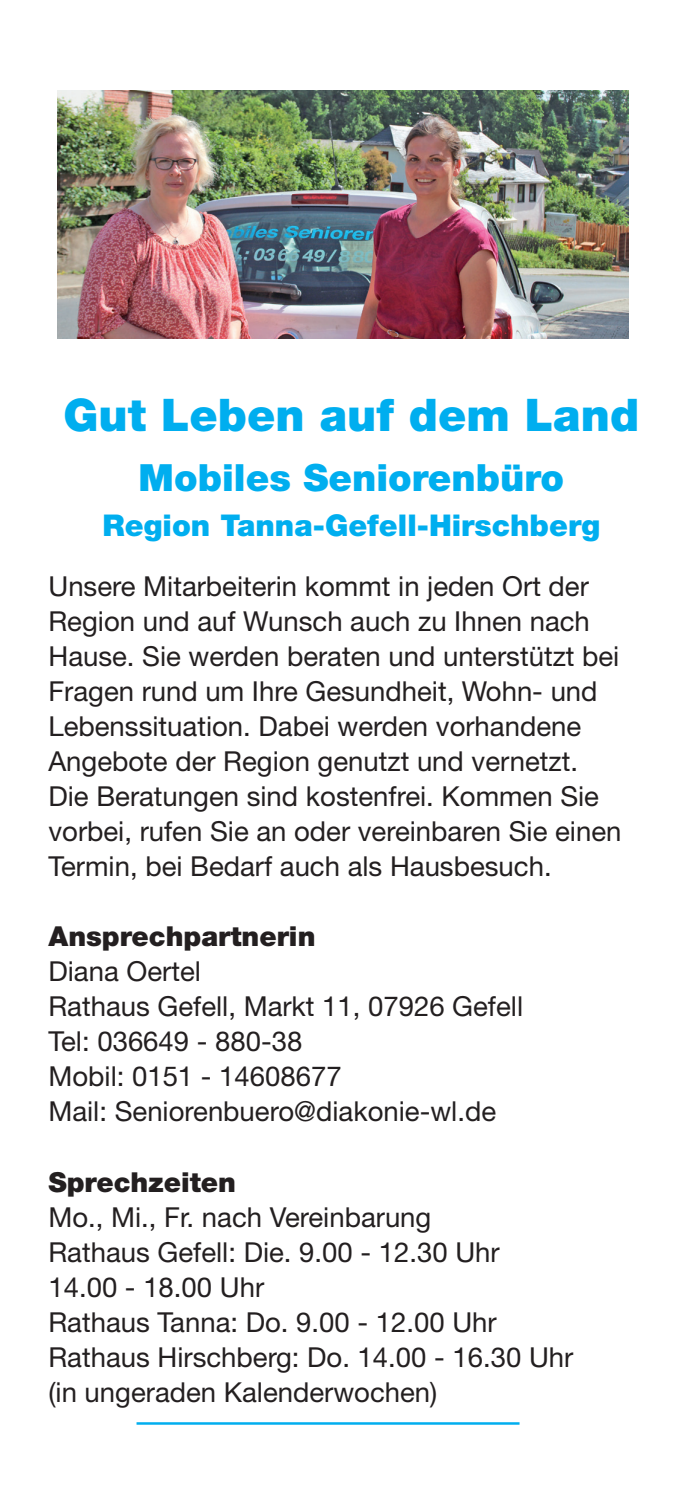
<style>
.page{position:relative;width:688px;height:1489px;background:#fff}
.page>*{position:absolute;margin:0;border:0;box-sizing:border-box;transform-origin:0 0}
.t1{font:900 45px "Helvetica Neue LT Std";color:#00aeef}
.t2{font:900 37.5px "Helvetica Neue LT Std";color:#00aeef}
.t3{font:900 30px "Helvetica Neue LT Std";color:#00aeef}
.t4{font:27.5px/35px "Helvetica Neue LT Std";color:#231f20}
.t5{font:900 27.5px "Helvetica Neue LT Std";color:#231f20}
</style>
<div class="page">
<img style="left:58px;top:91px;width:570px;height:248px">
<hr style="left:136px;top:1421px;width:383px;height:3px;background:#00aeef">
<h1 class="t1" style="left:64px;top:388px;width:577px">Gut Leben auf dem Land</h1>
<h2 class="t2" style="left:139px;top:455px;width:427px">Mobiles Seniorenbüro</h2>
<p class="t3" style="left:102px;top:507px;width:499px">Region Tanna-Gefell-Hirschberg</p>
<p class="t4" style="left:48px;top:568px;width:574px">Unsere Mitarbeiterin kommt in jeden Ort der Region und auf Wunsch auch zu Ihnen nach Hause. Sie werden beraten und unterstützt bei Fragen rund um Ihre Gesundheit, Wohn- und Lebenssituation. Dabei werden vorhandene Angebote der Region genutzt und vernetzt.<br>Die Beratungen sind kostenfrei. Kommen Sie vorbei, rufen Sie an oder vereinbaren Sie einen Termin, bei Bedarf auch als Hausbesuch.</p>
<p class="t5" style="left:48px;top:920px;width:268px">Ansprechpartnerin</p>
<p class="t4" style="left:48px;top:953px;width:476px">Diana Oertel<br>Rathaus Gefell, Markt 11, 07926 Gefell<br>Tel: 036649 - 880-38<br>Mobil: 0151 - 14608677<br>Mail: Seniorenbuero@diakonie-wl.de</p>
<p class="t5" style="left:48px;top:1165px;width:189px">Sprechzeiten</p>
<p class="t4" style="left:48px;top:1198px;width:526px">Mo., Mi., Fr. nach Vereinbarung<br>Rathaus Gefell: Die. 9.00 - 12.30 Uhr<br>14.00 - 18.00 Uhr<br>Rathaus Tanna: Do. 9.00 - 12.00 Uhr<br>Rathaus Hirschberg: Do. 14.00 - 16.30 Uhr (in ungeraden Kalenderwochen)</p>
</div>
